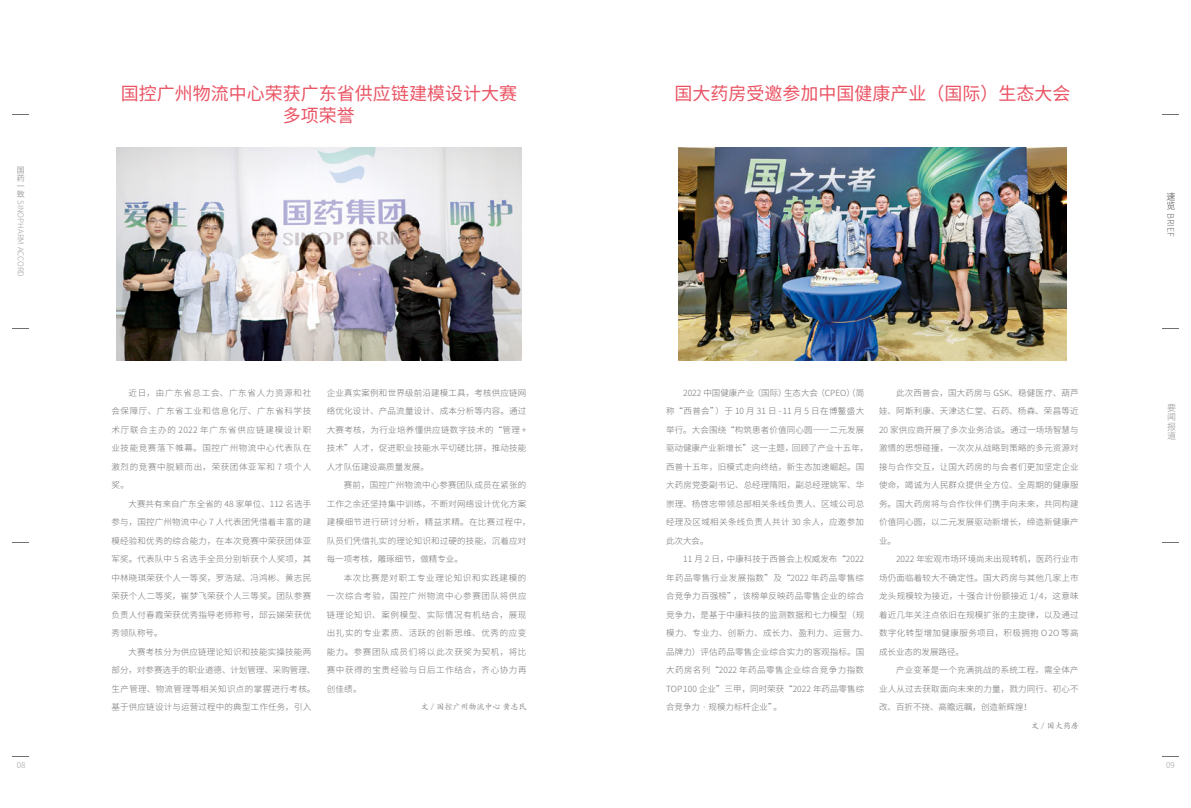
<style>
.page{position:relative;width:1191px;height:808px;background:#fff}
.page>*{position:absolute;margin:0;border:0;box-sizing:border-box;transform-origin:0 0}
.t1{font:18px/22px "Source Han Sans CN";color:#ea5464;text-align:center}
.t2{font:300 9px "Source Han Sans CN";color:#727171}
.t3{font:300 9px/9.4px "Source Han Sans CN";color:#909090;text-align:justify}
.t4{font:9px/9px "Source Han Sans CN";color:#727171}
.t5{font:300 8.5px/18.5px "Source Han Sans CN";letter-spacing:.025em;color:#727171;text-align:justify}
.t6{font:300 8px "Source Han Sans CN";color:#9fa0a0}
.t7{font:8px "ST Kaiti";color:#727171}
.t8{font:8px/8px "Source Han Sans CN";color:#9fa0a0;text-align:justify}
</style>
<div class="page">
<svg style="left:13px;top:114px;width:16px;height:1px"></svg>
<svg style="left:1162px;top:114px;width:16px;height:1px"></svg>
<svg style="left:13px;top:328px;width:16px;height:1px"></svg>
<svg style="left:1162px;top:328px;width:16px;height:1px"></svg>
<svg style="left:13px;top:756px;width:16px;height:1px"></svg>
<svg style="left:1162px;top:756px;width:16px;height:1px"></svg>
<svg style="left:13px;top:542px;width:16px;height:1px"></svg>
<svg style="left:1162px;top:542px;width:16px;height:1px"></svg>
<img style="left:117px;top:148px;width:404px;height:212px">
<img style="left:679px;top:148px;width:387px;height:212px">
<h1 class="t1" style="left:121px;top:83px;width:398px">国控广州物流中心荣获广东省供应链建模设计大赛多项荣誉</h1>
<h1 class="t1" style="left:674px;top:83px;width:397px">国大药房受邀参加中国健康产业（国际）生态大会</h1>
<p class="t8" style="left:17px;top:166px;width:9px">国药一致</p>
<p class="t6" style="left:25px;top:200px;width:78px;rotate:90deg">SINOPHARM ACCORD</p>
<p class="t4" style="left:1166px;top:193px;width:10px">速览</p>
<p class="t2" style="left:1175px;top:213px;width:25px;rotate:90deg">BRIEF</p>
<p class="t5" style="left:111px;top:384px;width:201px;text-indent:17px">近日，由广东省总工会、广东省人力资源和社会保障厅、广东省工业和信息化厅、广东省科学技术厅联合主办的 2022 年广东省供应链建模设计职业技能竞赛落下帷幕。国控广州物流中心代表队在激烈的竞赛中脱颖而出，荣获团体亚军和 7 项个人奖。</p>
<p class="t5" style="left:111px;top:495px;width:201px;text-indent:17px">大赛共有来自广东全省的 48 家单位、112 名选手参与，国控广州物流中心 7 人代表团凭借着丰富的建模经验和优秀的综合能力，在本次竞赛中荣获团体亚军奖。代表队中 5 名选手全员分别斩获个人奖项，其中林晓琪荣获个人一等奖，罗浩斌、冯鸿彬、黄志民荣获个人二等奖，崔梦飞荣获个人三等奖。团队参赛负责人付春霞荣获优秀指导老师称号，邱云娣荣获优秀领队称号。</p>
<p class="t5" style="left:111px;top:643px;width:205px;text-align:left;text-indent:17px">大赛考核分为供应链理论知识和技能实操技能两部分，对参赛选手的职业道德、计划管理、采购管理、生产管理、物流管理等相关知识点的掌握进行考核。基于供应链设计与运营过程中的典型工作任务，引入</p>
<p class="t5" style="left:327px;top:384px;width:201px">企业真实案例和世界级前沿建模工具，考核供应链网络优化设计、产品流量设计、成本分析等内容。通过大赛考核，为行业培养懂供应链数字技术的“管理 +技术”人才，促进职业技能水平切磋比拼，推动技能人才队伍建设高质量发展。</p>
<p class="t5" style="left:327px;top:476px;width:205px;text-align:left;text-indent:17px">赛前，国控广州物流中心参赛团队成员在紧张的工作之余还坚持集中训练，不断对网络设计优化方案建模细节进行研讨分析，精益求精。在比赛过程中，队员们凭借扎实的理论知识和过硬的技能，沉着应对每一项考核，雕琢细节，做精专业。</p>
<p class="t5" style="left:327px;top:569px;width:201px;text-indent:17px">本次比赛是对职工专业理论知识和实践建模的一次综合考验，国控广州物流中心参赛团队将供应链理论知识、案例模型、实际情况有机结合，展现出扎实的专业素质、活跃的创新思维、优秀的应变能力。参赛团队成员们将以此次获奖为契机，将比赛中获得的宝贵经验与日后工作结合，齐心协力再创佳绩。</p>
<p class="t7" style="left:420px;top:701px;width:107px">文 / 国控广州物流中心 黄志民</p>
<p class="t5" style="left:666px;top:384px;width:204px;text-align:left;text-indent:17px">2022 中国健康产业（国际）生态大会（CPEO）（简称“西普会”）于 10 月 31 日 -11 月 5 日在博鳌盛大举行。大会围绕“构筑患者价值同心圆——二元发展驱动健康产业新增长”这一主题，回顾了产业十五年，西普十五年，旧模式走向终结，新生态加速崛起。国大药房党委副书记、总经理隋阳，副总经理姚军、华崇理、杨啓忠带领总部相关条线负责人、区域公司总经理及区域相关条线负责人共计 30 余人，应邀参加此次大会。</p>
<p class="t5" style="left:666px;top:550px;width:204px;text-align:left;text-indent:17px">11 月 2 日，中康科技于西普会上权威发布“2022年药品零售行业发展指数”及“2022 年药品零售综合竞争力百强榜”，该榜单反映药品零售企业的综合竞争力，是基于中康科技的监测数据和七力模型（规模力、专业力、创新力、成长力、盈利力、运营力、品牌力）评估药品零售企业综合实力的客观指标。国大药房名列“2022 年药品零售企业综合竞争力指数<br>TOP 100 企业”三甲，同时荣获“2022 年药品零售综合竞争力 · 规模力标杆企业”。</p>
<p class="t5" style="left:879px;top:384px;width:201px;text-indent:17px">此次西普会，国大药房与 GSK、稳健医疗、葫芦娃、阿斯利康、天津达仁堂、石药、杨森、荣昌等近20 家供应商开展了多次业务洽谈。通过一场场智慧与激情的思想碰撞，一次次从战略到策略的多元资源对接与合作交互，让国大药房的与会者们更加坚定企业使命，竭诚为人民群众提供全方位、全周期的健康服务。国大药房将与合作伙伴们携手向未来，共同构建价值同心圆，以二元发展驱动新增长，缔造新健康产业。</p>
<p class="t5" style="left:879px;top:550px;width:201px;text-indent:17px">2022 年宏观市场环境尚未出现转机，医药行业市场仍面临着较大不确定性。国大药房与其他几家上市龙头规模较为接近，十强合计份额接近 1/4，这意味着近几年关注点依旧在规模扩张的主旋律，以及通过数字化转型增加健康服务项目，积极拥抱 O2O 等高成长业态的发展路径。</p>
<p class="t5" style="left:879px;top:661px;width:201px;text-indent:17px">产业变革是一个充满挑战的系统工程，需全体产业人从过去获取面向未来的力量，戮力同行、初心不改、百折不挠、高瞻远瞩，创造新辉煌！</p>
<p class="t7" style="left:1030px;top:720px;width:49px">文 / 国大药房</p>
<p class="t3" style="left:1167px;top:403px;width:10px">要闻报道</p>
<p class="t6" style="left:17px;top:760px;width:10px">08</p>
<p class="t6" style="left:1166px;top:760px;width:10px">09</p>
</div>
